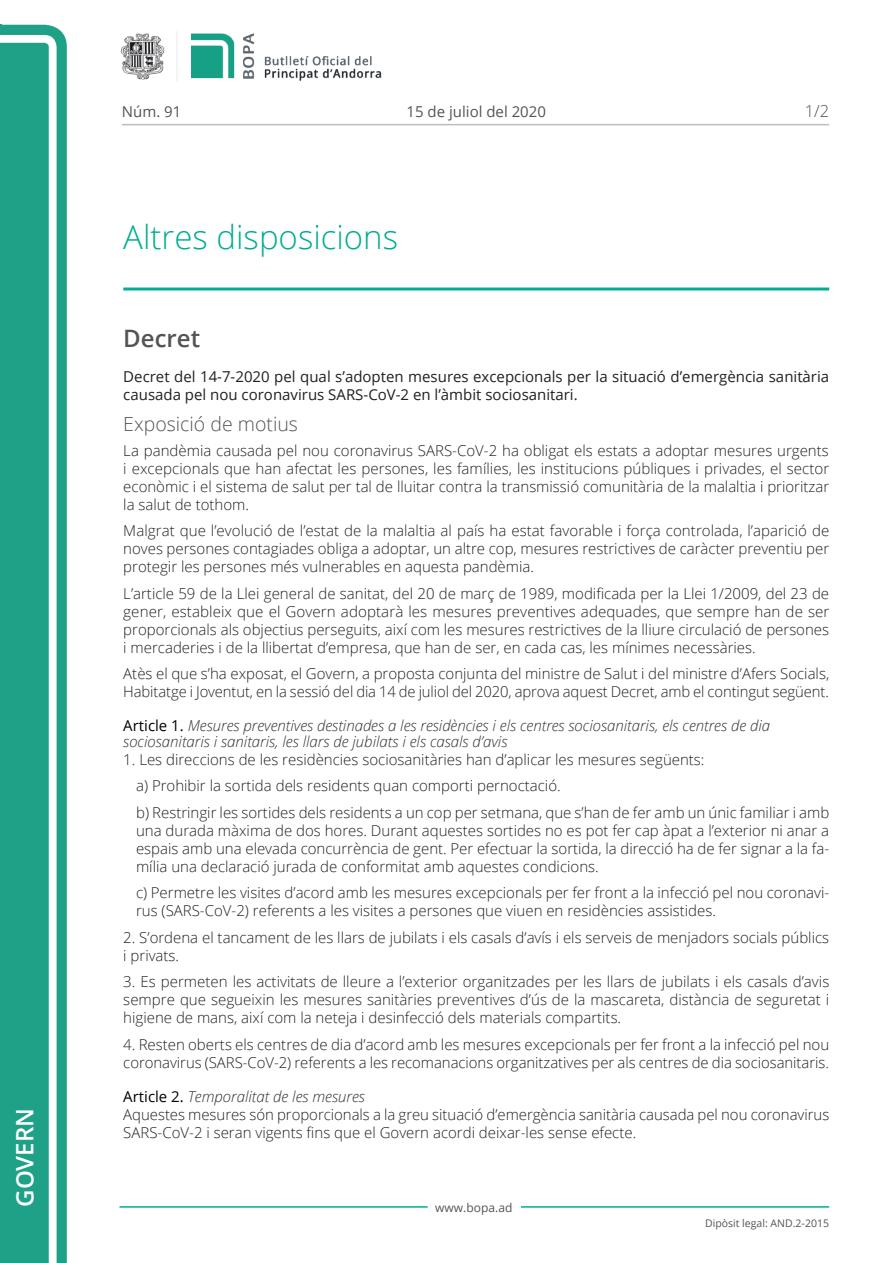
<style>
.page{position:relative;width:893px;height:1263px;background:#fff}
.page>*{position:absolute;margin:0;border:0;box-sizing:border-box;transform-origin:0 0}
.Titol_2_PAG{font:300 33px "Open Sans";color:#00ae91}
.t1{font:600 24px "Open Sans";color:#fff}
.Titol_3{font:600 24px "Open Sans";color:#545454}
.Titol_5{font:300 19.5px "Open Sans";color:#545454}
.num_pagina{font:300 16.5px "Open Sans";color:#545454}
.Body_text{font:300 15px/18px "Open Sans";color:#231f20;text-align:justify}
.Body_text_i{font:300 15px/18px "Open Sans";color:#231f20;text-align:justify}
.Titol_7{font:italic 300 15px/15.8px "Open Sans";color:#303030}
.Body_text_sumari{font:15px/18px "Open Sans";color:#231f20}
.carrer{font:15px "Open Sans";color:#545454}
.t2{font:12px "Open Sans";color:#545454}
.t3{font:10.5px "Open Sans";color:#545454}
.s1{font-weight:400;font-style:normal;color:#000}
</style>
<div class="page">
<svg style="left:0;top:25px;width:67px;height:1238px;fill:#1ea187"></svg>
<div style="left:0;top:43px;width:49px;height:1220px;background:#1ea187"></div>
<img style="left:122px;top:32px;width:260px;height:49px">
<hr style="left:119px;top:1206px;width:309px;height:2px;background:#00ae91">
<hr style="left:521px;top:1206px;width:308px;height:2px;background:#00ae91">
<hr style="left:122px;top:124px;width:707px;height:1px;background:#bcbdc0">
<hr style="left:123px;top:287px;width:706px;height:3px;background:#00ae91">
<p class="t1" style="left:8px;top:1207px;width:100px;rotate:-90deg">Govern</p>
<p class="carrer" style="left:122px;top:102px;width:61px">Núm. 91</p>
<p class="carrer" style="left:406px;top:102px;width:141px">15 de juliol del 2020</p>
<p class="Titol_2_PAG" style="left:123px;top:215px;width:276px">Altres disposicions</p>
<p class="num_pagina" style="left:805px;top:100px;width:26px">1/2</p>
<p class="Titol_3" style="left:123px;top:321px;width:78px">Decret</p>
<p class="Body_text_sumari" style="left:123px;top:367px;width:707px">Decret del 14-7-2020 pel qual s’adopten mesures excepcionals per la situació d’emergència sanitària causada pel nou coronavirus SARS-CoV-2 en l’àmbit sociosanitari.</p>
<p class="Titol_5" style="left:123px;top:410px;width:176px">Exposició de motius</p>
<p class="Body_text" style="left:123px;top:441px;width:707px">La pandèmia causada pel nou coronavirus SARS-CoV-2 ha obligat els estats a adoptar mesures urgents i excepcionals que han afectat les persones, les famílies, les institucions públiques i privades, el sector econòmic i el sistema de salut per tal de lluitar contra la transmissió comunitària de la malaltia i prioritzar la salut de tothom.</p>
<p class="Body_text" style="left:123px;top:521px;width:708px">Malgrat que l’evolució de l’estat de la malaltia al país ha estat favorable i força controlada, l’aparició de noves persones contagiades obliga a adoptar, un altre cop, mesures restrictives de caràcter preventiu per protegir les persones més vulnerables en aquesta pandèmia.</p>
<p class="Body_text" style="left:123px;top:584px;width:708px">L’article 59 de la Llei general de sanitat, del 20 de març de 1989, modificada per la Llei 1/2009, del 23 de gener, estableix que el Govern adoptarà les mesures preventives adequades, que sempre han de ser proporcionals als objectius perseguits, així com les mesures restrictives de la lliure circulació de persones i mercaderies i de la llibertat d’empresa, que han de ser, en cada cas, les mínimes necessàries.</p>
<p class="Body_text" style="left:123px;top:664px;width:707px">Atès el que s’ha exposat, el Govern, a proposta conjunta del ministre de Salut i del ministre d’Afers Socials,<br>Habitatge i Joventut, en la sessió del dia 14 de juliol del 2020, aprova aquest Decret, amb el contingut següent.</p>
<p class="Titol_7" style="left:123px;top:717px;width:648px"><span class="s1">Article 1.</span> Mesures preventives destinades a les residències i els centres sociosanitaris, els centres de dia sociosanitaris i sanitaris, les llars de jubilats i els casals d’avis</p>
<p class="Body_text" style="left:123px;top:750px;width:583px">1. Les direccions de les residències sociosanitàries han d’aplicar les mesures següents:</p>
<p class="Body_text_i" style="left:136px;top:776px;width:426px">a) Prohibir la sortida dels residents quan comporti pernoctació.</p>
<p class="Body_text_i" style="left:136px;top:803px;width:695px">b) Restringir les sortides dels residents a un cop per setmana, que s’han de fer amb un únic familiar i amb una durada màxima de dos hores. Durant aquestes sortides no es pot fer cap àpat a l’exterior ni anar a espais amb una elevada concurrència de gent. Per efectuar la sortida, la direcció ha de fer signar a la fa&shy;mília una declaració jurada de conformitat amb aquestes condicions.</p>
<p class="Body_text_i" style="left:136px;top:883px;width:695px">c) Permetre les visites d’acord amb les mesures excepcionals per fer front a la infecció pel nou coronavi&shy;rus (SARS-CoV-2) referents a les visites a persones que viuen en residències assistides.</p>
<p class="Body_text" style="left:123px;top:928px;width:707px">2. S’ordena el tancament de les llars de jubilats i els casals d’avís i els serveis de menjadors socials públics i privats.</p>
<p class="Body_text" style="left:123px;top:972px;width:707px">3. Es permeten les activitats de lleure a l’exterior organitzades per les llars de jubilats i els casals d’avis sempre que segueixin les mesures sanitàries preventives d’ús de la mascareta, distància de seguretat i higiene de mans, així com la neteja i desinfecció dels materials compartits.</p>
<p class="Body_text" style="left:123px;top:1035px;width:707px">4. Resten oberts els centres de dia d’acord amb les mesures excepcionals per fer front a la infecció pel nou coronavirus (SARS-CoV-2) referents a les recomanacions organitzatives per als centres de dia sociosanitaris.</p>
<p class="Titol_7" style="left:123px;top:1088px;width:243px"><span class="s1">Article 2.</span> Temporalitat de les mesures</p>
<p class="Body_text" style="left:123px;top:1105px;width:707px">Aquestes mesures són proporcionals a la greu situació d’emergència sanitària causada pel nou coronavirus<br>SARS-CoV-2 i seran vigents fins que el Govern acordi deixar-les sense efecte.</p>
<p class="t2" style="left:435px;top:1199px;width:79px">www.bopa.ad</p>
<p class="t3" style="left:705px;top:1216px;width:125px">Dipòsit legal: AND.2-2015</p>
</div>
